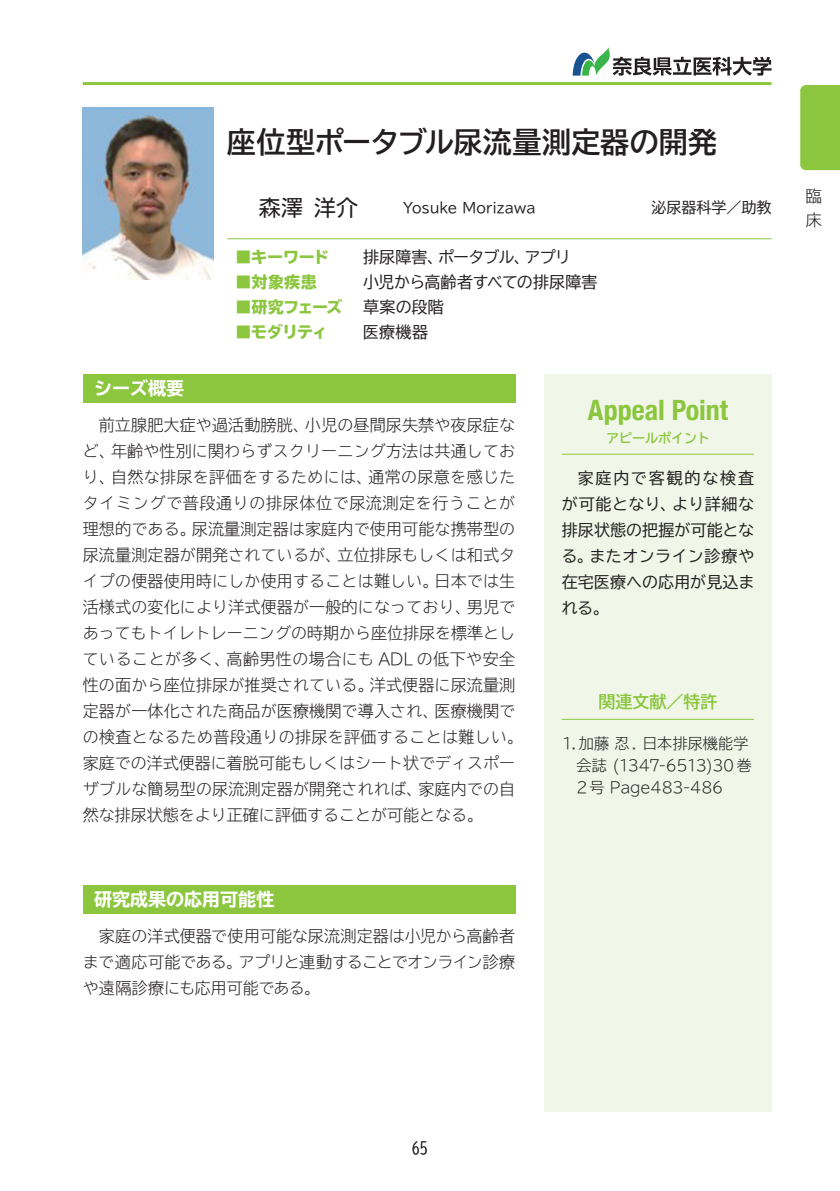
<style>
.page{position:relative;width:840px;height:1191px;background:#fff}
.page>*{position:absolute;margin:0;border:0;box-sizing:border-box;transform-origin:0 0}
.t1{font:700 29px "TBUD Go Std";letter-spacing:.005em;color:#231f20}
.t2{font:700 condensed 28px "Helvetica Neue";color:#8bc63e}
.t3{font:22px "UD Shin Go Pr 6";color:#231f20}
.t4{font:700 expanded 18px "TBUD Go Std";color:#fff}
.t5{font:700 17px "TBUD Go Std";color:#8bc63e}
.t6{font:300 16px/26px "TBUD Go Std Super";letter-spacing:.01em;color:#231f20}
.t7{font:16px/26px "TBUD Go Std";letter-spacing:.01em;color:#231f20;text-align:justify}
.t8{font:800 16px "TBUD Go Std";letter-spacing:-.03em;color:#8bc63e}
.t9{font:300 15px/22px "TBUD Go Std Super";color:#231f20}
.t10{font:15px "TBUD Go Std";color:#231f20}
.t11{font:14px "TBUD Go Std";letter-spacing:.005em;color:#231f20}
.t12{font:700 13px "TBUD Go Std";color:#8bc63e}
</style>
<div class="page">
<div style="left:800px;top:85px;width:39px;height:85px;background:#8bc63e"></div>
<svg style="left:572px;top:47px;width:199px;height:29px"></svg>
<hr style="left:83px;top:82px;width:688px;height:3px;background:#8bc63e">
<hr style="left:227px;top:238px;width:544px;height:1px;background:#8bc63e">
<div style="left:83px;top:374px;width:432px;height:28px;background:#8bc63e"></div>
<div style="left:544px;top:375px;width:227px;height:737px;background:#f1f7e8"></div>
<hr style="left:561px;top:454px;width:192px;height:1px;background:#8bc63e">
<hr style="left:561px;top:719px;width:192px;height:1px;background:#8bc63e">
<div style="left:83px;top:885px;width:432px;height:28px;background:#8bc63e"></div>
<img style="left:83px;top:108px;width:130px;height:172px">
<h1 class="t1" style="left:227px;top:118px;width:491px">座位型ポータブル尿流量測定器の開発</h1>
<h3 class="t3" style="left:259px;top:190px;width:100px">森澤 洋介</h3>
<p class="t11" style="left:403px;top:196px;width:134px">Yosuke Morizawa</p>
<p class="t10" style="left:651px;top:195px;width:121px">泌尿器科学／助教</p>
<p class="t4" style="left:94px;top:378px;width:92px">シーズ概要</p>
<p class="t8" style="left:235px;top:248px;width:95px">■キーワード</p>
<p class="t8" style="left:235px;top:273px;width:83px">■対象疾患</p>
<p class="t8" style="left:235px;top:298px;width:108px">■研究フェーズ</p>
<p class="t8" style="left:235px;top:323px;width:94px">■モダリティ</p>
<p class="t7" style="left:363px;top:244px;width:236px;line-height:25px;text-align:left">排尿障害、ポータブル、アプリ<br>小児から高齢者すべての排尿障害草案の段階<br>医療機器</p>
<p class="t6" style="left:83px;top:411px;width:442px;text-indent:16px">前立腺肥大症や過活動膀胱、小児の昼間尿失禁や夜尿症など、年齢や性別に関わらずスクリーニング方法は共通しており、自然な排尿を評価をするためには、通常の尿意を感じたタイミングで普段通りの排尿体位で尿流測定を行うことが理想的である。尿流量測定器は家庭内で使用可能な携帯型の尿流量測定器が開発されているが、立位排尿もしくは和式タイプの便器使用時にしか使用することは難しい。日本では生活様式の変化により洋式便器が一般的になっており、男児であってもトイレトレーニングの時期から座位排尿を標準としていることが多く、高齢男性の場合にも ADL の低下や安全性の面から座位排尿が推奨されている。洋式便器に尿流量測定器が一体化された商品が医療機関で導入され、医療機関での検査となるため普段通りの排尿を評価することは難しい。家庭での洋式便器に着脱可能もしくはシート状でディスポーザブルな簡易型の尿流測定器が開発されれば、家庭内での自然な排尿状態をより正確に評価することが可能となる。</p>
<p class="t4" style="left:94px;top:889px;width:182px">研究成果の応用可能性</p>
<p class="t6" style="left:83px;top:922px;width:434px;text-align:justify;text-indent:16px">家庭の洋式便器で使用可能な尿流測定器は小児から高齢者まで適応可能である。アプリと連動することでオンライン診療や遠隔診療にも応用可能である。</p>
<h2 class="t2" style="left:587px;top:387px;width:142px">Appeal Point</h2>
<p class="t12" style="left:605px;top:427px;width:105px">アピールポイント</p>
<p class="t7" style="left:561px;top:464px;width:194px;text-indent:16px">家庭内で客観的な検査が可能となり、より詳細な排尿状態の把握が可能となる。またオンライン診療や在宅医療への応用が見込まれる。</p>
<p class="t5" style="left:598px;top:687px;width:120px">関連文献／特許</p>
<p class="t9" style="left:576px;top:731px;width:177px;text-indent:-15px">1.加藤 忍 . 日本排尿機能学会誌 (1347-6513)30 巻<br>2号 Page483-486</p>
<p class="t6" style="left:805px;top:183px;width:17px;line-height:24px">臨床</p>
<p class="t6" style="left:412px;top:1134px;width:17px">65</p>
</div>
